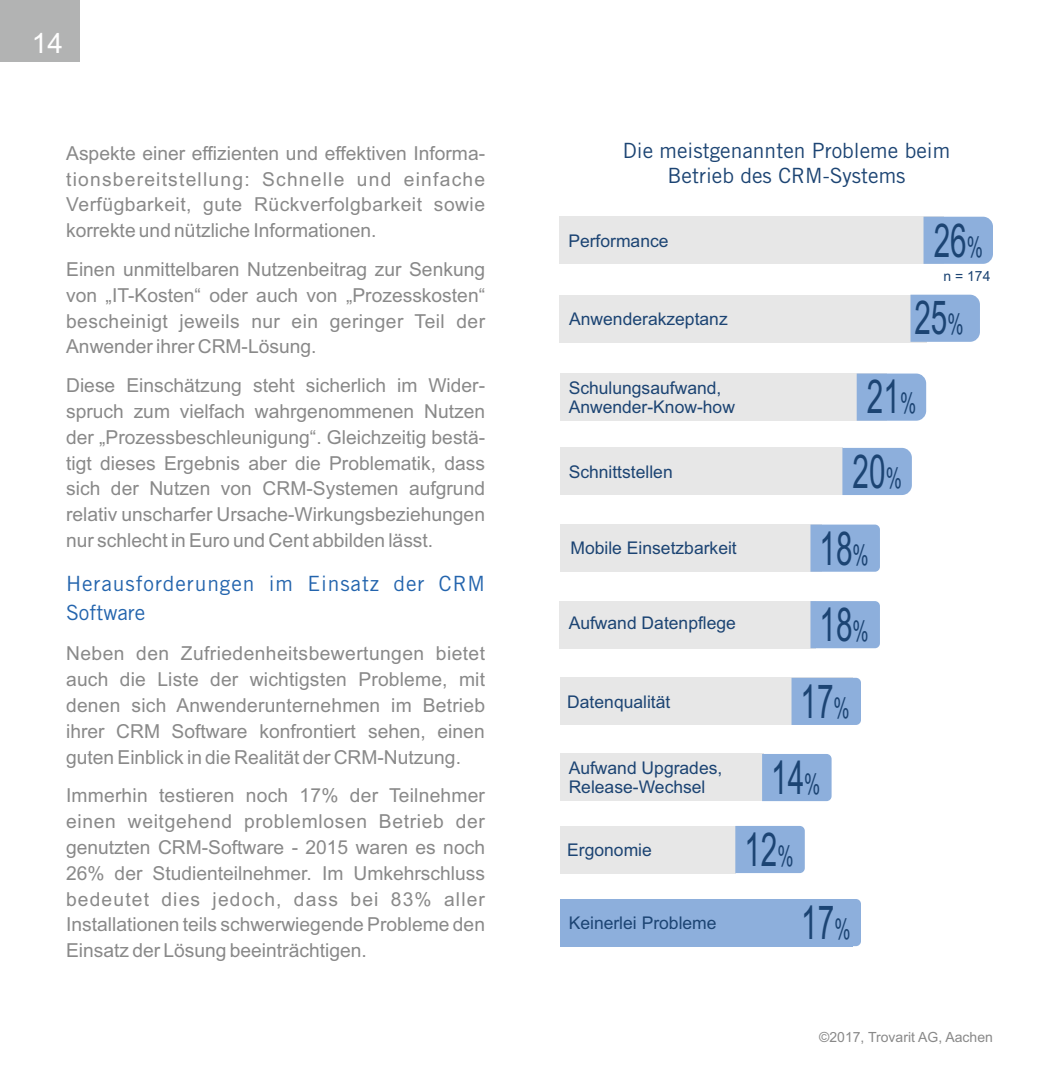
<style>
.page{position:relative;width:1057px;height:1072px;background:#fff}
.page>*{position:absolute;margin:0;border:0;box-sizing:border-box;transform-origin:0 0}
.t1{font:46.73px/76.6px "Arial";color:#1c4473;scale:.64 1}
.t2{font:28px "Arial";color:#fefefe}
.t3{font:21px/24.8px "Trade Gothic";color:#1c4473;text-align:center}
.t4{font:21px/29.8px "Trade Gothic";letter-spacing:.045em;color:#2364ad}
.t5{font:19.25px/25.7px "Arial";color:#898989;text-align:justify}
.t6{font:17.5px/19.6px "Arial";color:#1c4473}
.t7{font:14px "Arial";color:#898989}
.t8{font:14px "Arial";color:#1c4473}
.s1{font-size:28.7px}
</style>
<div class="page">
<div style="left:0;top:0;width:79px;height:62px;background:#b2b3b3"></div>
<div style="left:560px;top:216px;width:384px;height:47px;background:#e7e7e7"></div>
<div style="left:560px;top:295px;width:367px;height:47px;background:#e7e7e7"></div>
<div style="left:560px;top:373px;width:326px;height:48px;background:#e7e7e7"></div>
<div style="left:560px;top:448px;width:282px;height:47px;background:#e7e7e7"></div>
<div style="left:560px;top:524px;width:261px;height:47px;background:#e7e7e7"></div>
<div style="left:560px;top:601px;width:256px;height:47px;background:#e7e7e7"></div>
<div style="left:560px;top:677px;width:292px;height:48px;background:#e7e7e7"></div>
<div style="left:923px;top:217px;width:70px;height:47px;background:#8dafdc"></div>
<div style="left:910px;top:295px;width:70px;height:47px;background:#8dafdc"></div>
<div style="left:856px;top:373px;width:70px;height:48px;background:#8dafdc"></div>
<div style="left:842px;top:448px;width:70px;height:47px;background:#8dafdc"></div>
<div style="left:810px;top:524px;width:70px;height:47px;background:#8dafdc"></div>
<div style="left:810px;top:601px;width:70px;height:47px;background:#8dafdc"></div>
<div style="left:791px;top:677px;width:70px;height:48px;background:#8dafdc"></div>
<div style="left:560px;top:899px;width:292px;height:47px;background:#8dafdc"></div>
<svg style="left:852px;top:899px;width:9px;height:47px"></svg>
<div style="left:560px;top:753px;width:203px;height:47px;background:#e7e7e7"></div>
<div style="left:762px;top:754px;width:69px;height:47px;background:#8dafdc"></div>
<div style="left:560px;top:826px;width:175px;height:47px;background:#e7e7e7"></div>
<div style="left:735px;top:826px;width:70px;height:47px;background:#8dafdc"></div>
<h2 class="t2" style="left:32px;top:33px;width:33px">14</h2>
<p class="t5" style="left:66px;top:142px;width:420px">Aspekte einer effizienten und effektiven Informa&shy;tionsbereitstellung: Schnelle und einfache Verfügbarkeit, gute Rückverfolgbarkeit sowie korrekte und nützliche Informationen.</p>
<p class="t5" style="left:66px;top:258px;width:420px">Einen unmittelbaren Nutzenbeitrag zur Senkung von „IT-Kosten“ oder auch von „Prozesskosten“ bescheinigt jeweils nur ein geringer Teil der Anwender ihrer CRM-Lösung.</p>
<p class="t5" style="left:66px;top:374px;width:420px">Diese Einschätzung steht sicherlich im Wider&shy;spruch zum vielfach wahrgenommenen Nutzen der „Prozessbeschleunigung“. Gleichzeitig bestä&shy;tigt dieses Ergebnis aber die Problematik, dass sich der Nutzen von CRM-Systemen aufgrund relativ unscharfer Ursache-Wirkungsbeziehungen nur schlecht in Euro und Cent abbilden lässt.</p>
<p class="t4" style="left:66px;top:568px;width:420px">Herausforderungen im Einsatz der CRM<br>Software</p>
<p class="t5" style="left:66px;top:642px;width:420px">Neben den Zufriedenheitsbewertungen bietet auch die Liste der wichtigsten Probleme, mit denen sich Anwenderunternehmen im Betrieb ihrer CRM Software konfrontiert sehen, einen guten Einblick in die Realität der CRM-Nutzung.</p>
<p class="t5" style="left:66px;top:784px;width:420px">Immerhin testieren noch 17% der Teilnehmer einen weitgehend problemlosen Betrieb der genutzten CRM-Software - 2015 waren es noch 26% der Studienteilnehmer. Im Umkehrschluss bedeutet dies jedoch, dass bei 83% aller Installationen teils schwerwiegende Probleme den Einsatz der Lösung beeinträchtigen.</p>
<p class="t3" style="left:623px;top:137px;width:329px">Die meistgenannten Probleme beim<br>Betrieb des CRM-Systems</p>
<h1 class="t1" style="left:933px;top:206px;width:78px">26<span class="s1">%</span></h1>
<p class="t8" style="left:943px;top:271px;width:49px">n = 174</p>
<h1 class="t1" style="left:867px;top:283px;width:153px;line-height:78.8px;text-indent:47px">25<span class="s1">%<br></span>21<span class="s1">%</span></h1>
<h1 class="t1" style="left:819px;top:437px;width:130px;text-indent:33px">20<span class="s1">%<br></span>18<span class="s1">%<br></span>18<span class="s1">%</span></h1>
<p class="t6" style="left:568px;top:232px;width:102px">Performance</p>
<p class="t6" style="left:569px;top:311px;width:160px">Anwenderakzeptanz</p>
<p class="t6" style="left:568px;top:379px;width:168px">Schulungsaufwand,<br>Anwender-Know-how</p>
<p class="t6" style="left:568px;top:463px;width:106px">Schnittstellen</p>
<p class="t6" style="left:570px;top:540px;width:168px">Mobile Einsetzbarkeit</p>
<p class="t6" style="left:568px;top:615px;width:169px">Aufwand Datenpflege</p>
<p class="t6" style="left:567px;top:693px;width:105px">Datenqualität</p>
<h1 class="t1" style="left:800px;top:667px;width:78px">17<span class="s1">%</span></h1>
<p class="t6" style="left:568px;top:759px;width:155px">Aufwand Upgrades,<br>Release-Wechsel</p>
<h1 class="t1" style="left:771px;top:743px;width:78px">14<span class="s1">%</span></h1>
<p class="t6" style="left:567px;top:841px;width:86px">Ergonomie</p>
<h1 class="t1" style="left:744px;top:815px;width:78px">12<span class="s1">%</span></h1>
<p class="t6" style="left:569px;top:914px;width:149px">Keinerlei Probleme</p>
<h1 class="t1" style="left:801px;top:888px;width:78px">17<span class="s1">%</span></h1>
<p class="t7" style="left:819px;top:1032px;width:175px">©2017, Trovarit AG, Aachen</p>
</div>
